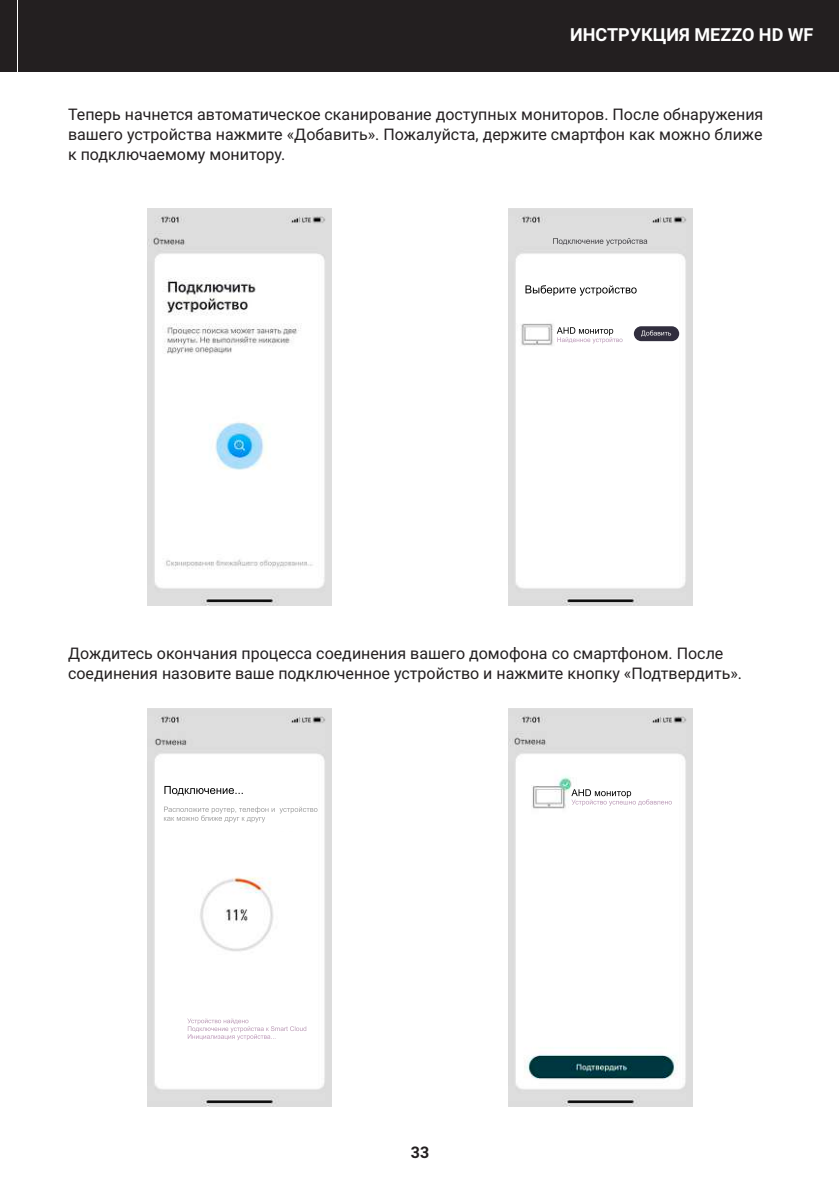
<style>
.page{position:relative;width:840px;height:1191px;background:#fff}
.page>*{position:absolute;margin:0;border:0;box-sizing:border-box;transform-origin:0 0}
.t1{font:700 18px "Roboto";color:#fff}
.t2{font:16px/20px "Roboto";color:#231f20;text-align:justify}
.t3{font:700 16px "Roboto";color:#231f20}
</style>
<div class="page">
<div style="left:0;top:0;width:838px;height:71px;background:#231f20"></div>
<img style="left:147px;top:208px;width:184px;height:397px">
<img style="left:147px;top:709px;width:184px;height:397px">
<img style="left:508px;top:709px;width:183px;height:397px">
<img style="left:508px;top:208px;width:183px;height:397px">
<img style="left:633px;top:326px;width:45px;height:15px;border-radius:7px">
<div style="left:0;top:0;width:17px;height:1191px;background:#fff"></div>
<div style="left:0;top:0;width:16px;height:71px;background:#231f20"></div>
<p class="t1" style="left:527px;top:22px;width:287px">ИНСТРУКЦИЯ ALPHA / ALP A HD</p>
<p class="t1" style="left:570px;top:22px;width:244px">ИНСТРУКЦИЯ MEZZO HD WF</p>
<p class="t2" style="left:68px;top:103px;width:696px">Теперь начнется автоматическое сканирование доступных мониторов. После обнаружения вашего устройства нажмите «Добавить». Пожалуйста, держите смартфон как можно ближе к подключаемому монитору.</p>
<p class="t2" style="left:68px;top:642px;width:675px">Дождитесь окончания процесса соединения вашего домофона со смартфоном. После соединения назовите ваше подключенное устройство и нажмите кнопку «Подтвердить».</p>
<p class="t3" style="left:410px;top:1143px;width:20px">3333</p>
</div>
